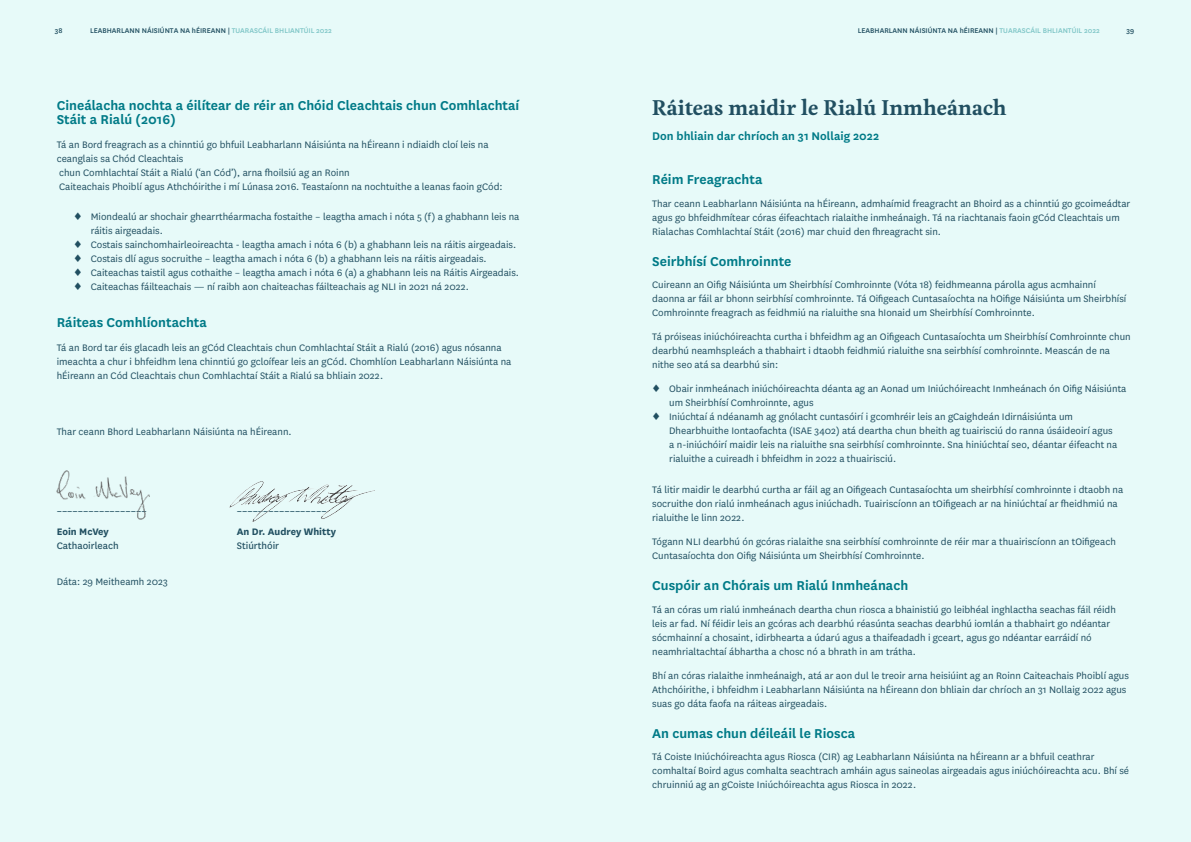
<style>
.page{position:relative;width:1191px;height:842px;background:#e7faf9}
.page>*{position:absolute;margin:0;border:0;box-sizing:border-box;transform-origin:0 0}
.t1{font:700 20px "Feijoa";color:#214f61}
.t2{font:600 15px/14px "National";color:#007a87}
.t3{font:600 13px "National";color:#007a87}
.t4{font:11px/14px "National";color:#214f61}
.t5{font:11px "National";color:#214f61}
.t6{font:700 11px "National";color:#214f61}
.t7{font:500 8px "National";color:#214f61}
.s1{color:#7dc5c6}
</style>
<div class="page">
<img style="left:56px;top:470px;width:94px;height:50px">
<img style="left:229px;top:481px;width:145px;height:41px">
<p class="t7" style="left:55px;top:25px;width:9px">38</p>
<p class="t7" style="left:90px;top:25px;width:243px">LEABHARLANN NÁISIÚNTA NA hÉIREANN | <span class="s1">TUARASCÁIL BHLIANTÚIL 2022</span></p>
<p class="t7" style="left:858px;top:25px;width:243px">LEABHARLANN NÁISIÚNTA NA hÉIREANN | <span class="s1">TUARASCÁIL BHLIANTÚIL 2022</span></p>
<p class="t7" style="left:1126px;top:25px;width:9px">39</p>
<h2 class="t2" style="left:57px;top:98px;width:464px">Cineálacha nochta a éilítear de réir an Chóid Cleachtais chun Comhlachtaí<br>Stáit a Rialú (2016)</h2>
<p class="t4" style="left:57px;top:138px;width:447px">Tá an Bord freagrach as a chinntiú go bhfuil Leabharlann Náisiúnta na hÉireann i ndiaidh cloí leis na ceanglais sa Chód Cleachtais<br>chun Comhlachtaí Stáit a Rialú (‘an Cód’), arna fhoilsiú ag an Roinn<br>Caiteachais Phoiblí agus Athchóirithe i mí Lúnasa 2016. Teastaíonn na nochtuithe a leanas faoin gCód:</p>
<p class="t4" style="left:74px;top:209px;width:447px">♦ Miondealú ar shochair ghearrthéarmacha fostaithe – leagtha amach i nóta 5 (f) a ghabhann leis na</p>
<p class="t4" style="left:91px;top:223px;width:74px">ráitis airgeadais.</p>
<p class="t4" style="left:74px;top:237px;width:444px">♦ Costais sainchomhairleoireachta - leagtha amach i nóta 6 (b) a ghabhann leis na ráitis airgeadais.</p>
<p class="t4" style="left:74px;top:251px;width:414px">♦ Costais dlí agus socruithe – leagtha amach i nóta 6 (b) a ghabhann leis na ráitis airgeadais.</p>
<p class="t4" style="left:74px;top:265px;width:447px">♦ Caiteachas taistil agus cothaithe – leagtha amach i nóta 6 (a) a ghabhann leis na Ráitis Airgeadais.</p>
<p class="t4" style="left:74px;top:279px;width:397px">♦ Caiteachas fáilteachais — ní raibh aon chaiteachas fáilteachais ag NLI in 2021 ná 2022.</p>
<h2 class="t2" style="left:57px;top:314px;width:152px">Ráiteas Comhlíontachta</h2>
<p class="t4" style="left:57px;top:340px;width:456px">Tá an Bord tar éis glacadh leis an gCód Cleachtais chun Comhlachtaí Stáit a Rialú (2016) agus nósanna imeachta a chur i bhfeidhm lena chinntiú go gcloífear leis an gCód. Chomhlíon Leabharlann Náisiúnta na hÉireann an Cód Cleachtais chun Comhlachtaí Stáit a Rialú sa bhliain 2022.</p>
<p class="t4" style="left:57px;top:424px;width:236px">Thar ceann Bhord Leabharlann Náisiúnta na hÉireann.</p>
<p class="t5" style="left:57px;top:501px;width:91px">_________________</p>
<p class="t5" style="left:237px;top:501px;width:91px">_________________</p>
<p class="t6" style="left:57px;top:524px;width:54px">Eoin McVey</p>
<p class="t6" style="left:237px;top:524px;width:101px">An Dr. Audrey Whitty</p>
<p class="t5" style="left:57px;top:539px;width:64px">Cathaoirleach</p>
<p class="t5" style="left:237px;top:539px;width:44px">Stiúrthóir</p>
<p class="t4" style="left:57px;top:574px;width:113px">Dáta: 29 Meitheamh 2023</p>
<h1 class="t1" style="left:652px;top:94px;width:356px">Ráiteas maidir le Rialú Inmheánach</h1>
<p class="t3" style="left:652px;top:127px;width:228px">Don bhliain dar chríoch an 31 Nollaig 2022</p>
<h2 class="t2" style="left:652px;top:172px;width:112px">Réim Freagrachta</h2>
<p class="t4" style="left:652px;top:196px;width:480px">Thar ceann Leabharlann Náisiúnta na hÉireann, admhaímid freagracht an Bhoird as a chinntiú go gcoimeádtar agus go bhfeidhmítear córas éifeachtach rialaithe inmheánaigh. Tá na riachtanais faoin gCód Cleachtais um<br>Rialachas Comhlachtaí Stáit (2016) mar chuid den fhreagracht sin.</p>
<h2 class="t2" style="left:652px;top:253px;width:141px">Seirbhísí Comhroinnte</h2>
<p class="t4" style="left:652px;top:277px;width:476px">Cuireann an Oifig Náisiúnta um Sheirbhísí Comhroinnte (Vóta 18) feidhmeanna párolla agus acmhainní daonna ar fáil ar bhonn seirbhísí comhroinnte. Tá Oifigeach Cuntasaíochta na hOifige Náisiúnta um Sheirbhísí<br>Comhroinnte freagrach as feidhmiú na rialuithe sna hIonaid um Sheirbhísí Comhroinnte.</p>
<p class="t4" style="left:652px;top:329px;width:480px">Tá próiseas iniúchóireachta curtha i bhfeidhm ag an Oifigeach Cuntasaíochta um Sheirbhísí Comhroinnte chun dearbhú neamhspleách a thabhairt i dtaobh feidhmiú rialuithe sna seirbhísí comhroinnte. Meascán de na nithe seo atá sa dearbhú sin:</p>
<p class="t4" style="left:652px;top:381px;width:476px">♦ Obair inmheánach iniúchóireachta déanta ag an Aonad um Iniúchóireacht Inmheánach ón Oifig Náisiúnta</p>
<p class="t4" style="left:669px;top:395px;width:146px">um Sheirbhísí Comhroinnte, agus</p>
<p class="t4" style="left:652px;top:409px;width:422px">♦ Iniúchtaí á ndéanamh ag gnólacht cuntasóirí i gcomhréir leis an gCaighdeán Idirnáisiúnta um</p>
<p class="t4" style="left:669px;top:423px;width:445px">Dhearbhuithe Iontaofachta (ISAE 3402) atá deartha chun bheith ag tuairisciú do ranna úsáideoirí agus</p>
<p class="t4" style="left:669px;top:437px;width:449px">a n-iniúchóirí maidir leis na rialuithe sna seirbhísí comhroinnte. Sna hiniúchtaí seo, déantar éifeacht na</p>
<p class="t4" style="left:669px;top:451px;width:228px">rialuithe a cuireadh i bhfeidhm in 2022 a thuairisciú.</p>
<p class="t4" style="left:652px;top:482px;width:472px">Tá litir maidir le dearbhú curtha ar fáil ag an Oifigeach Cuntasaíochta um sheirbhísí comhroinnte i dtaobh na socruithe don rialú inmheánach agus iniúchadh. Tuairiscíonn an tOifigeach ar na hiniúchtaí ar fheidhmiú na rialuithe le linn 2022.</p>
<p class="t4" style="left:652px;top:534px;width:465px">Tógann NLI dearbhú ón gcóras rialaithe sna seirbhísí comhroinnte de réir mar a thuairiscíonn an tOifigeach<br>Cuntasaíochta don Oifig Náisiúnta um Sheirbhísí Comhroinnte.</p>
<h2 class="t2" style="left:652px;top:578px;width:257px">Cuspóir an Chórais um Rialú Inmheánach</h2>
<p class="t4" style="left:652px;top:602px;width:465px">Tá an córas um rialú inmheánach deartha chun riosca a bhainistiú go leibhéal inghlactha seachas fáil réidh leis ar fad. Ní féidir leis an gcóras ach dearbhú réasúnta seachas dearbhú iomlán a thabhairt go ndéantar sócmhainní a chosaint, idirbhearta a údarú agus a thaifeadadh i gceart, agus go ndéantar earráidí nó neamhrialtachtaí ábhartha a chosc nó a bhrath in am trátha.</p>
<p class="t4" style="left:652px;top:668px;width:478px">Bhí an córas rialaithe inmheánaigh, atá ar aon dul le treoir arna heisiúint ag an Roinn Caiteachais Phoiblí agus<br>Athchóirithe, i bhfeidhm i Leabharlann Náisiúnta na hÉireann don bhliain dar chríoch an 31 Nollaig 2022 agus suas go dáta faofa na ráiteas airgeadais.</p>
<h2 class="t2" style="left:652px;top:725px;width:204px">An cumas chun déileáil le Riosca</h2>
<p class="t4" style="left:652px;top:749px;width:478px">Tá Coiste Iniúchóireachta agus Riosca (CIR) ag Leabharlann Náisiúnta na hÉireann ar a bhfuil ceathrar comhaltaí Boird agus comhalta seachtrach amháin agus saineolas airgeadais agus iniúchóireachta acu. Bhí sé chruinniú ag an gCoiste Iniúchóireachta agus Riosca in 2022.</p>
</div>
